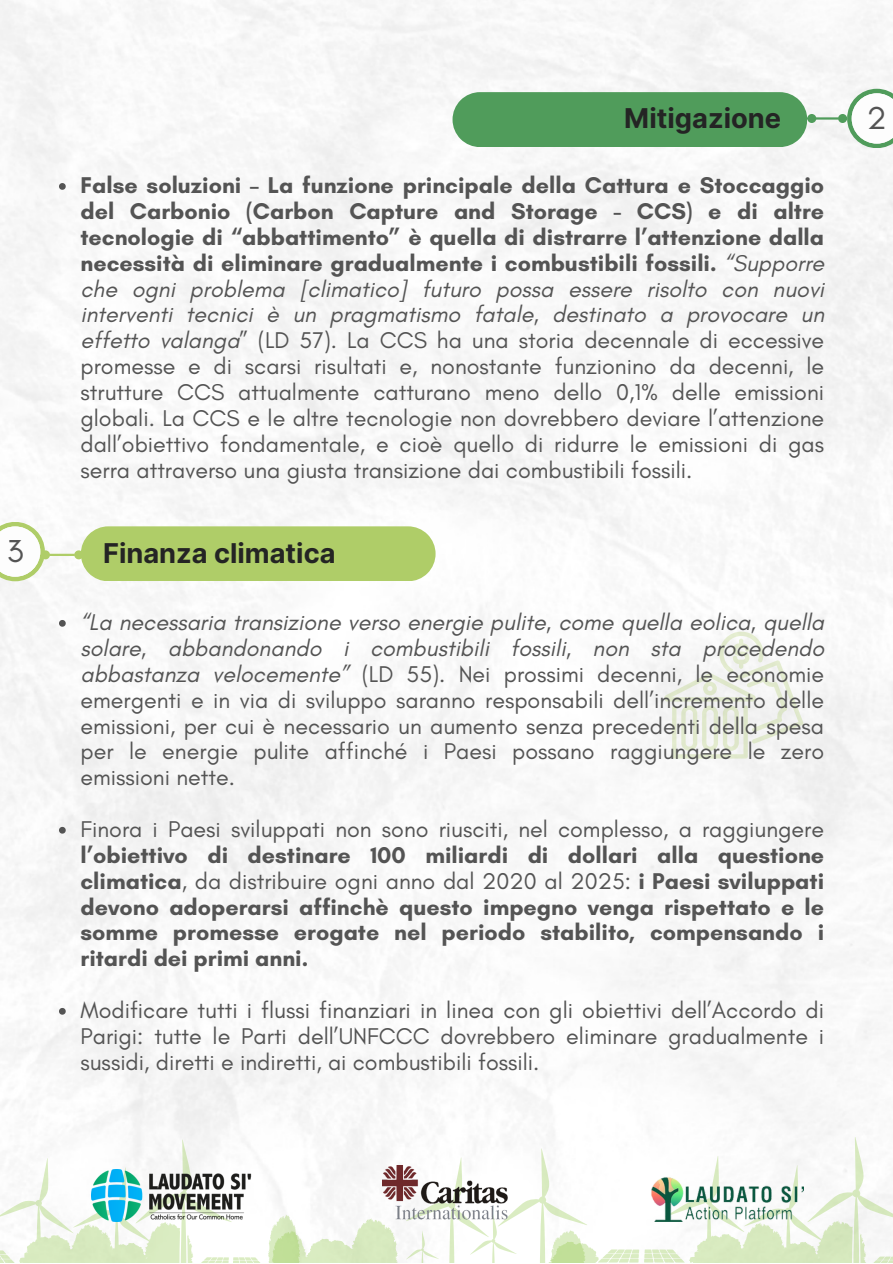
<style>
.page{position:relative;width:893px;height:1264px;background:#fff}
.page>*{position:absolute;margin:0;border:0;box-sizing:border-box;transform-origin:0 0}
.t1{font:32.4px "Glacial Indifference";color:#545454}
.t2{font:700 27.3px "Inter";color:#242424}
.t3{font:23.25px/25.8px "Glacial Indifference";color:#545454;text-align:justify}
.t4{font:700 23.25px/25.8px "Glacial Indifference";color:#545454;text-align:justify}
.s1{font-weight:700}
.s2{font-style:italic}
.s3{font-weight:400}
</style>
<div class="page">
<svg style="left:0;top:1136px;width:892px;height:126px"></svg>
<img style="left:91px;top:1169px;width:161px;height:52px">
<img style="left:640px;top:1176px;width:163px;height:45px">
<svg style="left:847px;top:89px;width:45px;height:59px"></svg>
<div style="left:452px;top:92px;width:355px;height:55px;background:#509c5b"></div>
<hr style="left:815px;top:117px;width:23px;height:3px;background:#509c5b">
<div style="left:808px;top:115px;width:7px;height:7px;background:#509c5b;border-radius:50%"></div>
<div style="left:807px;top:114px;width:9px;height:9px;border:2px solid #509c5b;border-radius:50%"></div>
<div style="left:839px;top:115px;width:6px;height:7px;background:#509c5b;border-radius:50%"></div>
<div style="left:838px;top:114px;width:9px;height:9px;border:2px solid #509c5b;border-radius:50%"></div>
<svg style="left:0;top:522px;width:45px;height:59px"></svg>
<hr style="left:49px;top:553px;width:26px;height:3px;background:#afcd68">
<div style="left:42px;top:551px;width:7px;height:7px;background:#afcd68;border-radius:50%"></div>
<div style="left:41px;top:550px;width:9px;height:9px;border:2px solid #afcd68;border-radius:50%"></div>
<div style="left:75px;top:551px;width:7px;height:7px;background:#afcd68;border-radius:50%"></div>
<div style="left:74px;top:550px;width:9px;height:9px;border:2px solid #afcd68;border-radius:50%"></div>
<div style="left:81px;top:526px;width:354px;height:55px;background:#afcd68"></div>
<img style="left:382px;top:1165px;width:128px;height:56px">
<svg style="left:663px;top:631px;width:140px;height:127px"></svg>
<svg style="left:59px;top:620px;width:7px;height:6px"></svg>
<svg style="left:59px;top:826px;width:7px;height:7px"></svg>
<svg style="left:59px;top:1007px;width:7px;height:7px"></svg>
<svg style="left:59px;top:183px;width:7px;height:7px"></svg>
<p class="t2" style="left:624px;top:102px;width:158px">Mitigazione</p>
<p class="t1" style="left:866px;top:98px;width:21px">2</p>
<p class="t3" style="left:80px;top:172px;width:745px"><span class="s1">False soluzioni – La funzione principale della Cattura e Stoccaggio del Carbonio (Carbon Capture and Storage - CCS) e di altre tecnologie di “abbattimento” è quella di distrarre l’attenzione dalla necessità di eliminare gradualmente i combustibili fossili.</span> <span class="s2">“Supporre che ogni problema [climatico] futuro possa essere risolto con nuovi interventi tecnici è un pragmatismo fatale, destinato a provocare un effetto valanga</span>” (LD 57). La CCS ha una storia decennale di eccessive promesse e di scarsi risultati e, nonostante funzionino da decenni, le strutture CCS attualmente catturano meno dello 0,1% delle emissioni globali. La CCS e le altre tecnologie non dovrebbero deviare l’attenzione dall’obiettivo fondamentale, e cioè quello di ridurre le emissioni di gas serra attraverso una giusta transizione dai combustibili fossili.</p>
<p class="t1" style="left:7px;top:531px;width:18px">3</p>
<p class="t2" style="left:103px;top:537px;width:234px">Finanza climatica</p>
<p class="t3" style="left:80px;top:609px;width:745px"><span class="s2">“La necessaria transizione verso energie pulite, come quella eolica, quella solare, abbandonando i combustibili fossili, non sta procedendo abbastanza velocemente”</span> (LD 55). Nei prossimi decenni, le economie emergenti e in via di sviluppo saranno responsabili dell’incremento delle emissioni, per cui è necessario un aumento senza precedenti della spesa per le energie pulite affinché i Paesi possano raggiungere le zero emissioni nette.</p>
<p class="t4" style="left:80px;top:816px;width:745px"><span class="s3">Finora i Paesi sviluppati non sono riusciti, nel complesso, a raggiungere </span>l’obiettivo di destinare 100 miliardi di dollari alla questione climatica<span class="s3">, da distribuire ogni anno dal 2020 al 2025:</span> i Paesi sviluppati devono adoperarsi affinchè questo impegno venga rispettato e le somme promesse erogate nel periodo stabilito, compensando i ritardi dei primi anni.</p>
<p class="t3" style="left:80px;top:997px;width:745px">Modificare tutti i flussi finanziari in linea con gli obiettivi dell’Accordo di Parigi: tutte le Parti dell’UNFCCC dovrebbero eliminare gradualmente i sussidi, diretti e indiretti, ai combustibili fossili.</p>
</div>
